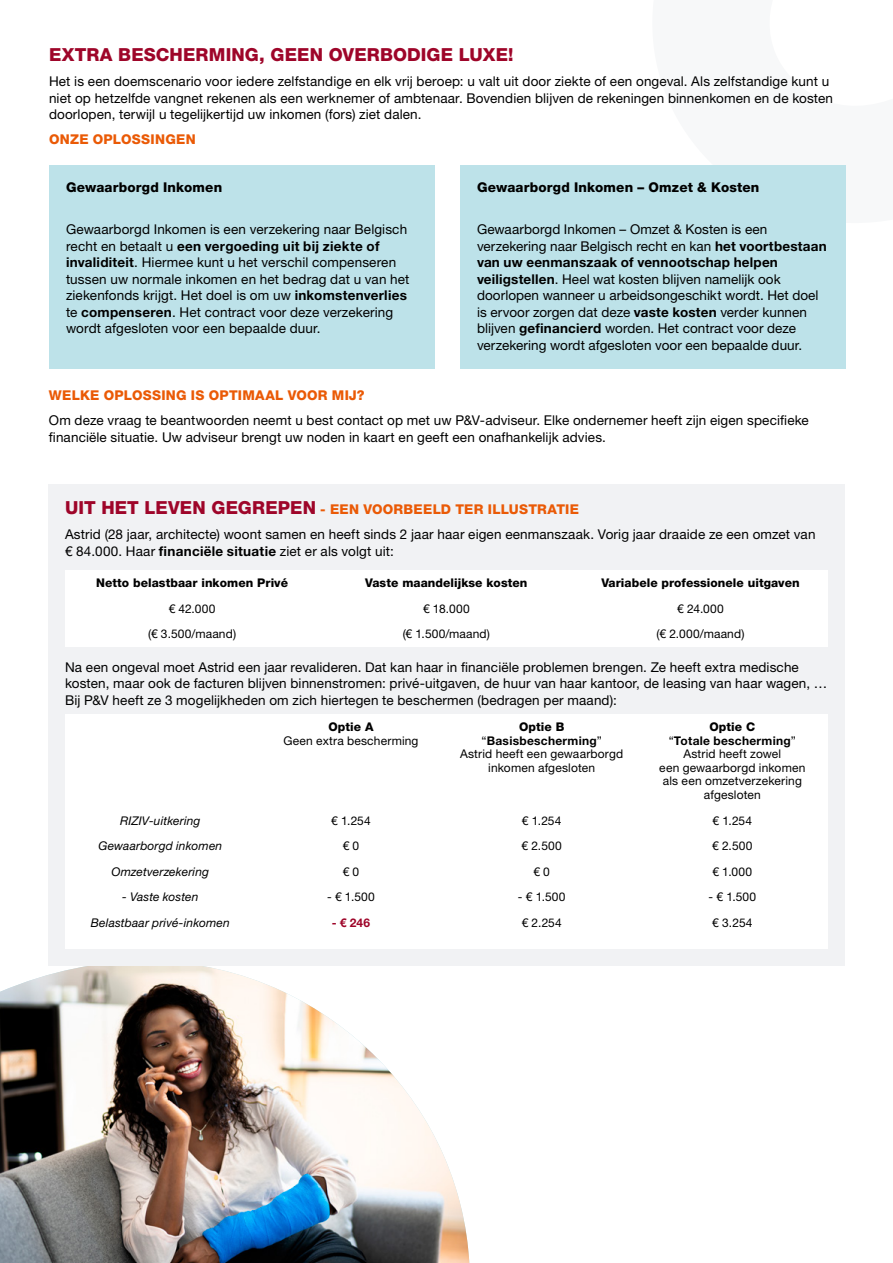
<style>
.page{position:relative;width:893px;height:1263px;background:#fff}
.page>*{position:absolute;margin:0;border:0;box-sizing:border-box;transform-origin:0 0}
.t1{font:800 18px "Helvetica Neue LT Std";letter-spacing:.01em;color:#9e0529}
.t2{font:13.5px/16.5px "Helvetica Neue LT Std";letter-spacing:.01em;color:#000}
.t3{font:800 13.5px "Helvetica Neue LT Std";letter-spacing:.015em;color:#000}
.t4{font:800 13.5px "Helvetica Neue LT Std";letter-spacing:.02em;color:#ea5a06}
.t5{font:12px/13.5px "Helvetica Neue LT Std";letter-spacing:.015em;color:#000;text-align:center}
.t6{font:800 12px "Helvetica Neue LT Std";letter-spacing:.005em;color:#000}
.t7{font:italic 12px "Helvetica Neue LT Std";letter-spacing:.01em;color:#000}
.t8{font:700 12px "Helvetica Neue LT Std";color:#9e0529}
.s1{font-weight:700}
.s2{font-weight:800;font-size:18px;color:#9e0529}
.s3{font-weight:800;color:#ea5a06}
.s4{font-weight:800}
</style>
<div class="page">
<img style="left:0;top:966px;width:469px;height:297px">
<div style="left:460px;top:165px;width:385px;height:204px;background:#bde2e9"></div>
<div style="left:49px;top:165px;width:385px;height:204px;background:#bde2e9"></div>
<div style="left:48px;top:484px;width:797px;height:482px;background:#f1f2f4"></div>
<div style="left:65px;top:570px;width:763px;height:77px;background:#fff"></div>
<div style="left:65px;top:714px;width:763px;height:235px;background:#fff"></div>
<h1 class="t1" style="left:49px;top:44px;width:466px">EXTRA BESCHERMING, GEEN OVERBODIGE LUXE!</h1>
<p class="t2" style="left:49px;top:73px;width:785px">Het is een doemscenario voor iedere zelfstandige en elk vrij beroep: u valt uit door ziekte of een ongeval. Als zelfstandige kunt u niet op hetzelfde vangnet rekenen als een werknemer of ambtenaar. Bovendien blijven de rekeningen binnenkomen en de kosten doorlopen, terwijl u tegelijkertijd uw inkomen (fors) ziet dalen.</p>
<p class="t4" style="left:49px;top:131px;width:148px">ONZE OPLOSSINGEN</p>
<p class="t3" style="left:66px;top:179px;width:158px">Gewaarborgd Inkomen</p>
<p class="t2" style="left:66px;top:221px;width:345px">Gewaarborgd Inkomen is een verzekering naar Belgisch recht en betaalt u <span class="s1">een vergoeding uit bij ziekte of invaliditeit</span>. Hiermee kunt u het verschil compenseren tussen uw normale inkomen en het bedrag dat u van het ziekenfonds krijgt. Het doel is om uw <span class="s1">inkomstenverlies </span>te <span class="s1">compenseren</span>. Het contract voor deze verzekering wordt afgesloten voor een bepaalde duur.</p>
<p class="t3" style="left:477px;top:179px;width:284px">Gewaarborgd Inkomen – Omzet &amp; Kosten</p>
<p class="t2" style="left:477px;top:221px;width:351px">Gewaarborgd Inkomen – Omzet &amp; Kosten is een verzekering naar Belgisch recht en kan <span class="s1">het voortbestaan van uw eenmanszaak of vennootschap helpen veiligstellen</span>. Heel wat kosten blijven namelijk ook doorlopen wanneer u arbeidsongeschikt wordt. Het doel is ervoor zorgen dat deze <span class="s1">vaste kosten</span> verder kunnen blijven <span class="s1">gefinancierd</span> worden. Het contract voor deze verzekering wordt afgesloten voor een bepaalde duur.</p>
<p class="t4" style="left:49px;top:387px;width:317px">WELKE OPLOSSING IS OPTIMAAL VOOR MIJ?</p>
<p class="t2" style="left:49px;top:412px;width:761px">Om deze vraag te beantwoorden neemt u best contact op met uw P&amp;V-adviseur. Elke ondernemer heeft zijn eigen specifieke financiële situatie. Uw adviseur brengt uw noden in kaart en geeft een onafhankelijk advies.</p>
<p class="t2" style="left:65px;top:497px;width:752px;line-height:25px"><span class="s2">UIT HET LEVEN GEGREPEN</span> <span class="s3">- EEN VOORBEELD TER ILLUSTRATIE<br></span>Astrid (28 jaar, architecte) woont samen en heeft sinds 2 jaar haar eigen eenmanszaak. Vorig jaar draaide ze een omzet van</p>
<p class="t2" style="left:65px;top:542px;width:330px">€ 84.000. Haar <span class="s1">financiële situatie</span> ziet er als volgt uit:</p>
<p class="t6" style="left:96px;top:576px;width:193px">Netto belastbaar inkomen Privé</p>
<p class="t6" style="left:365px;top:576px;width:164px">Vaste maandelijkse kosten</p>
<p class="t6" style="left:601px;top:576px;width:200px">Variabele professionele uitgaven</p>
<p class="t5" style="left:169px;top:601px;width:48px">€ 42.000</p>
<p class="t5" style="left:423px;top:601px;width:48px">€ 18.000</p>
<p class="t5" style="left:677px;top:601px;width:48px">€ 24.000</p>
<p class="t5" style="left:148px;top:627px;width:89px">(€ 3.500/maand)</p>
<p class="t5" style="left:403px;top:627px;width:89px">(€ 1.500/maand)</p>
<p class="t5" style="left:657px;top:627px;width:89px">(€ 2.000/maand)</p>
<p class="t2" style="left:65px;top:658px;width:764px">Na een ongeval moet Astrid een jaar revalideren. Dat kan haar in financiële problemen brengen. Ze heeft extra medische kosten, maar ook de facturen blijven binnenstromen: privé-uitgaven, de huur van haar kantoor, de leasing van haar wagen, …<br>Bij P&amp;V heeft ze 3 mogelijkheden om zich hiertegen te beschermen (bedragen per maand):</p>
<p class="t6" style="left:328px;top:720px;width:47px">Optie A</p>
<p class="t5" style="left:283px;top:734px;width:137px">Geen extra bescherming</p>
<p class="t5" style="left:460px;top:720px;width:165px"><span class="s4">Optie B </span>“<span class="s1">Basisbescherming</span>”<br>Astrid heeft een gewaarborgd inkomen afgesloten</p>
<p class="t5" style="left:659px;top:720px;width:148px"><span class="s4">Optie C<br></span>“<span class="s1">Totale bescherming</span>”<br>Astrid heeft zowel<br>een gewaarborgd inkomen als een omzetverzekering afgesloten</p>
<p class="t7" style="left:120px;top:813px;width:82px">RIZIV-uitkering</p>
<p class="t5" style="left:331px;top:813px;width:41px">€ 1.254</p>
<p class="t5" style="left:522px;top:813px;width:41px">€ 1.254</p>
<p class="t5" style="left:713px;top:813px;width:41px">€ 1.254</p>
<p class="t7" style="left:98px;top:839px;width:125px">Gewaarborgd inkomen</p>
<p class="t5" style="left:343px;top:839px;width:18px">€ 0</p>
<p class="t5" style="left:522px;top:839px;width:42px">€ 2.500</p>
<p class="t5" style="left:712px;top:839px;width:42px">€ 2.500</p>
<p class="t7" style="left:112px;top:864px;width:99px">Omzetverzekering</p>
<p class="t5" style="left:343px;top:864px;width:18px">€ 0</p>
<p class="t5" style="left:533px;top:864px;width:18px">€ 0</p>
<p class="t5" style="left:712px;top:864px;width:41px">€ 1.000</p>
<p class="t7" style="left:122px;top:890px;width:78px">- Vaste kosten</p>
<p class="t5" style="left:327px;top:890px;width:49px">- € 1.500</p>
<p class="t5" style="left:518px;top:890px;width:49px">- € 1.500</p>
<p class="t5" style="left:709px;top:890px;width:49px">- € 1.500</p>
<p class="t7" style="left:91px;top:915px;width:141px">Belastbaar privé-inkomen</p>
<p class="t8" style="left:332px;top:915px;width:40px">- € 246</p>
<p class="t5" style="left:522px;top:916px;width:41px">€ 2.254</p>
<p class="t5" style="left:712px;top:916px;width:42px">€ 3.254</p>
</div>
